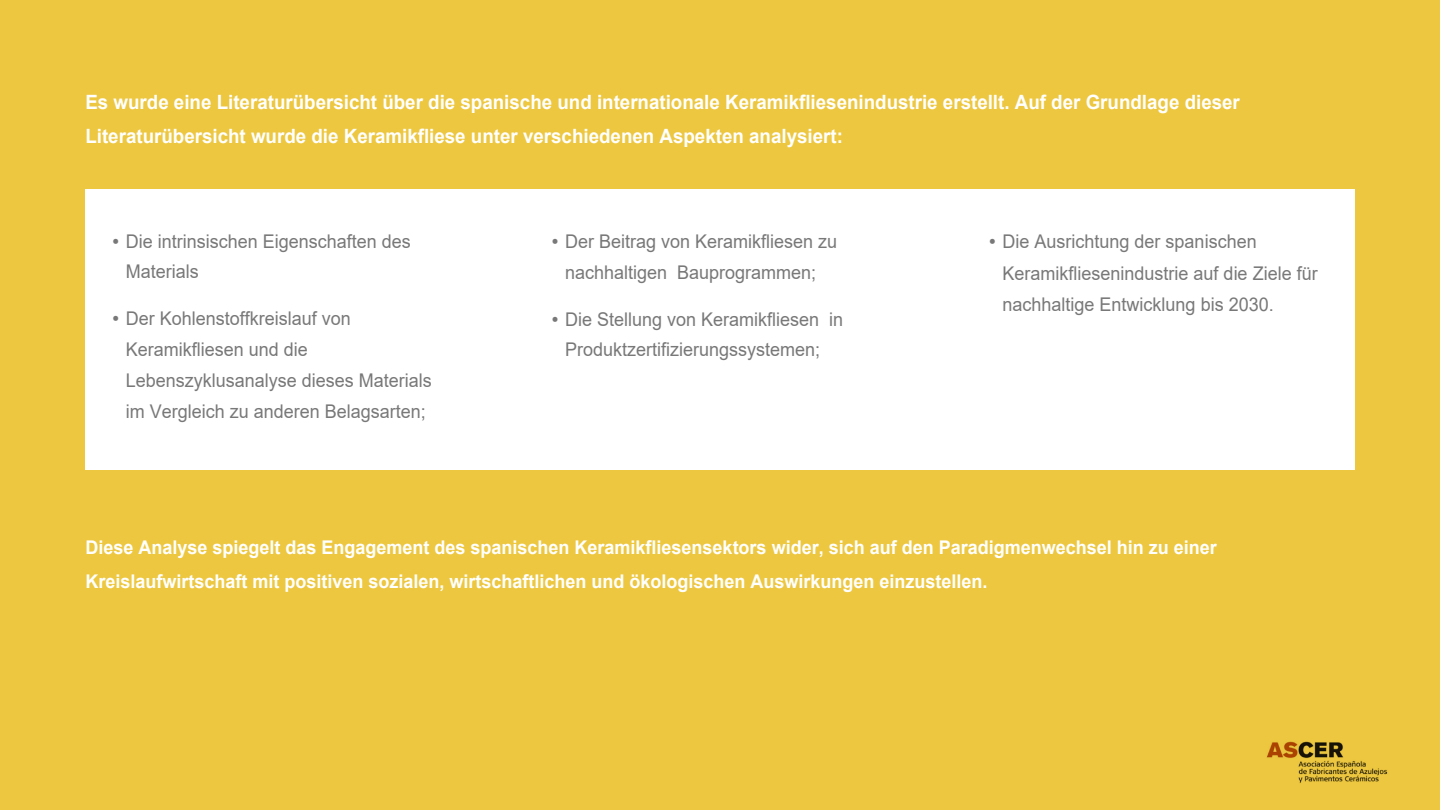
<style>
.page{position:relative;width:1440px;height:810px;background:#fff}
.page>*{position:absolute;margin:0;border:0;box-sizing:border-box;transform-origin:0 0}
.t1{font:700 19.65px/33.8px "Arial";color:#fff;scale:.95 1}
.t2{font:18.9px/31px "Arial";color:#787878;scale:.95 1}
.t3{font:700 18.9px/33.8px "Arial";color:#fff;scale:.95 1}
.s1{font-family:"Ubuntu";font-weight:500}
</style>
<div class="page">
<div style="left:1px;top:1px;width:1439px;height:809px;background:#edc73f"></div>
<div style="left:86px;top:189px;width:1269px;height:281px;background:#fff"></div>
<p class="t1" style="left:85px;top:85px;width:1217px">Es wurde eine Literaturübersicht über die spanische und internationale Keramikfliesenindustrie erstellt. Auf der Grundlage dieser<br>Literaturübersicht wurde die Keramikfliese unter verschiedenen Aspekten analysiert:</p>
<p class="t2" style="left:126px;top:226px;width:302px;line-height:29.8px;text-indent:-14px"><span class="s1">•</span> Die intrinsischen Eigenschaften des<br>Materials</p>
<p class="t2" style="left:126px;top:303px;width:324px;text-indent:-14px"><span class="s1">•</span> Der Kohlenstoffkreislauf von Keramikfliesen und die Lebenszyklusanalyse dieses Materials im Vergleich zu anderen Belagsarten;</p>
<p class="t2" style="left:552px;top:226px;width:302px;line-height:30.7px;text-align:center"><span class="s1">•</span> Der Beitrag von Keramikfliesen zu nachhaltigen Bauprogrammen;</p>
<p class="t2" style="left:552px;top:304px;width:308px;line-height:30.7px;text-align:center"><span class="s1">•</span> Die Stellung von Keramikfliesen in<br>Produktzertifizierungssystemen;</p>
<p class="t2" style="left:1003px;top:225px;width:333px;line-height:31.7px;text-indent:-14px"><span class="s1">•</span> Die Ausrichtung der spanischen<br>Keramikfliesenindustrie auf die Ziele für nachhaltige Entwicklung bis 2030.</p>
<p class="t3" style="left:85px;top:531px;width:1192px">Diese Analyse spiegelt das Engagement des spanischen Keramikfliesensektors wider, sich auf den Paradigmenwechsel hin zu einer<br>Kreislaufwirtschaft mit positiven sozialen, wirtschaftlichen und ökologischen Auswirkungen einzustellen.</p>
</div>
